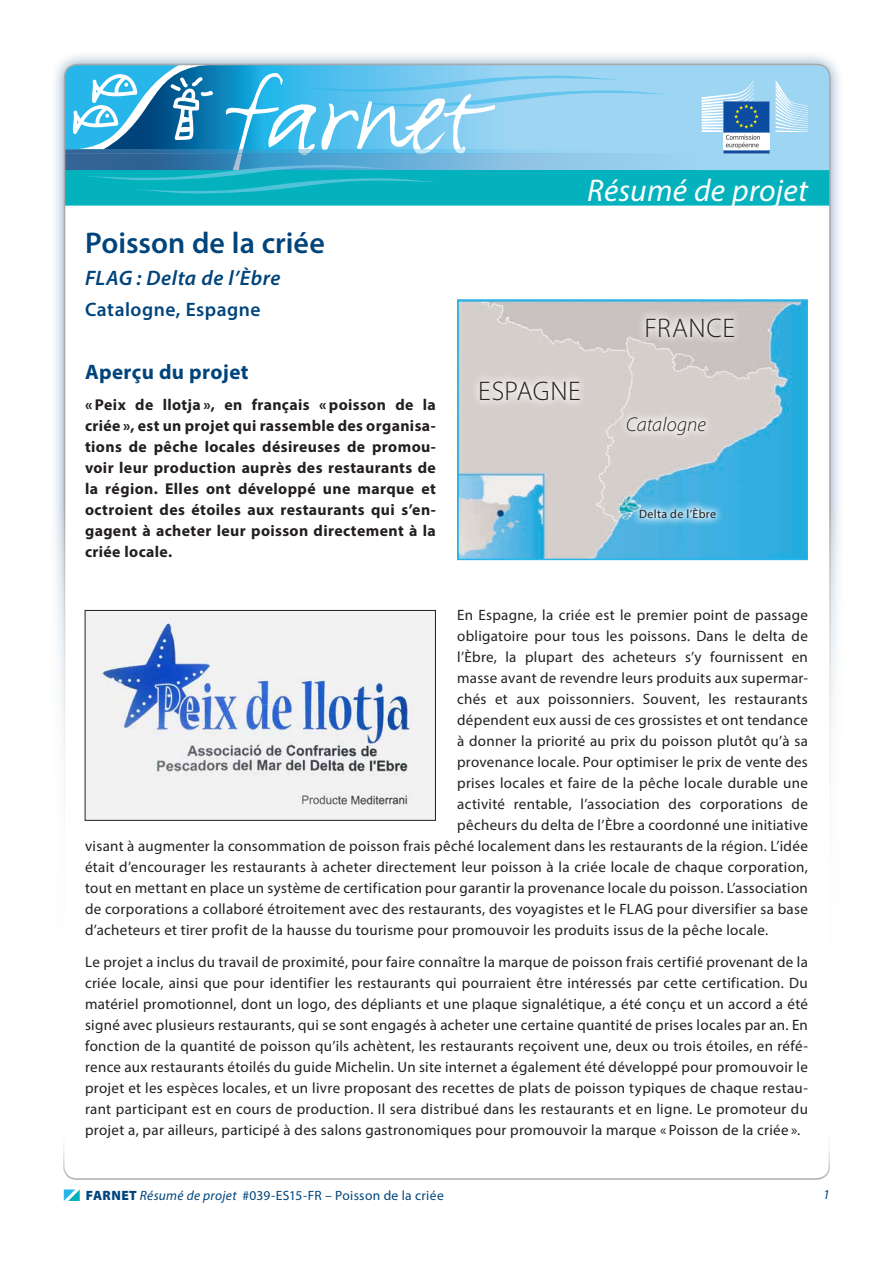
<style>
.page{position:relative;width:893px;height:1263px;background:#fff}
.page>*{position:absolute;margin:0;border:0;box-sizing:border-box;transform-origin:0 0}
.t1{font:italic 31.5px "Myriad Pro";letter-spacing:.01em;color:#fff}
.t2{font:600 30px "Myriad Pro";color:#00447b}
.t3{font:300 27px "Myriad Pro";letter-spacing:.025em;color:#231f20}
.t4{font:italic 600 21px "Myriad Pro";letter-spacing:.025em;color:#00447b}
.t5{font:700 21px "Myriad Pro";letter-spacing:.02em;color:#00447b}
.t6{font:italic 300 19.95px "Myriad Pro";letter-spacing:.005em;color:#231f20}
.t7{font:600 19.5px "Myriad Pro";letter-spacing:.025em;color:#00447b}
.t8{font:700 15.75px/21px "Myriad Pro";letter-spacing:.025em;color:#231f20;text-align:justify}
.t9{font:15px/21px "Myriad Pro";letter-spacing:.02em;color:#231f20;text-align:justify}
.t10{font:13.5px "Myriad Pro";letter-spacing:.02em;color:#00447b}
.t11{font:italic 13.5px "Myriad Pro";color:#00447b}
.t12{font:12px "Myriad Pro";letter-spacing:.03em;color:#231f20}
.s1{font-weight:900}
.s2{font-style:italic}
</style>
<div class="page">
<div style="left:49px;top:49px;width:796px;height:1166px;background:#00447b;opacity:.5"></div>
<div style="left:65px;top:65px;width:765px;height:1135px;background:#fff;border-radius:13px"></div>
<div style="left:670px;top:65px;width:160px;height:105px;background:#9ed5f3"></div>
<div style="left:65px;top:154px;width:638px;height:17px;background:#9cd3f1"></div>
<hr style="left:65px;top:150px;width:638px;height:4px;background:#9ed5f3">
<div style="left:65px;top:170px;width:765px;height:36px;background:#03b2bd;border:2px solid #03b2bd"></div>
<div style="left:0;top:510px;width:893px;height:753px;background:#fff"></div>
<svg style="left:65px;top:65px;width:605px;height:132px"></svg>
<svg style="left:63px;top:1146px;width:767px;height:34px"></svg>
<svg style="left:64px;top:1189px;width:16px;height:12px"></svg>
<svg style="left:776px;top:80px;width:32px;height:52px;background:#b8e0f6"></svg>
<svg style="left:702px;top:80px;width:67px;height:74px"></svg>
<img style="left:87px;top:612px;width:347px;height:207px">
<div style="left:85px;top:610px;width:351px;height:211px;border:1px solid #231f20"></div>
<img style="left:460px;top:302px;width:345px;height:255px">
<div style="left:457px;top:299px;width:351px;height:261px;border:2px solid #26b6ea"></div>
<svg style="left:631px;top:499px;width:93px;height:28px;background:#71c3e7"></svg>
<svg style="left:619px;top:408px;width:95px;height:35px;background:#ddd8d6"></svg>
<svg style="left:471px;top:372px;width:118px;height:37px;background:#ded9d7"></svg>
<svg style="left:637px;top:309px;width:106px;height:36px;background:#d5d0ce"></svg>
<h2 class="t2" style="left:85px;top:223px;width:241px">Poisson de la criée</h2>
<h3 class="t4" style="left:85px;top:265px;width:197px">FLAG : Delta de l’Èbre</h3>
<h3 class="t7" style="left:85px;top:297px;width:177px">Catalogne, Espagne</h3>
<h3 class="t5" style="left:85px;top:358px;width:165px">Aperçu du projet</h3>
<p class="t8" style="left:85px;top:394px;width:352px">« Peix de llotja », en français « poisson de la criée », est un projet qui rassemble des organisa&shy;tions de pêche locales désireuses de promou&shy;voir leur production auprès des restaurants de la région. Elles ont développé une marque et octroient des étoiles aux restaurants qui s’en&shy;gagent à acheter leur poisson directement à la criée locale.</p>
<h1 class="t1" style="left:587px;top:171px;width:222px">Résumé de projet</h1>
<h3 class="t3" style="left:478px;top:374px;width:104px">ESPAGNE</h3>
<h3 class="t3" style="left:644px;top:311px;width:92px">FRANCE</h3>
<h3 class="t6" style="left:626px;top:412px;width:82px">Catalogne</h3>
<p class="t12" style="left:639px;top:506px;width:79px">Delta de l’Èbre</p>
<p class="t9" style="left:457px;top:604px;width:352px">En Espagne, la criée est le premier point de passage</p>
<p class="t9" style="left:457px;top:625px;width:352px">obligatoire pour tous les poissons. Dans le delta de</p>
<p class="t9" style="left:457px;top:646px;width:352px">l’Èbre, la plupart des acheteurs s’y fournissent en</p>
<p class="t9" style="left:457px;top:667px;width:352px">masse avant de revendre leurs produits aux supermar-</p>
<p class="t9" style="left:457px;top:688px;width:352px">chés et aux poissonniers. Souvent, les restaurants</p>
<p class="t9" style="left:457px;top:709px;width:352px">dépendent eux aussi de ces grossistes et ont tendance</p>
<p class="t9" style="left:457px;top:730px;width:352px">à donner la priorité au prix du poisson plutôt qu’à sa</p>
<p class="t9" style="left:457px;top:751px;width:352px">provenance locale. Pour optimiser le prix de vente des</p>
<p class="t9" style="left:457px;top:772px;width:352px">prises locales et faire de la pêche locale durable une</p>
<p class="t9" style="left:457px;top:793px;width:352px">activité rentable, l’association des corporations de</p>
<p class="t9" style="left:457px;top:814px;width:352px">pêcheurs du delta de l’Èbre a coordonné une initiative</p>
<p class="t9" style="left:85px;top:835px;width:724px">visant à augmenter la consommation de poisson frais pêché localement dans les restaurants de la région. L’idée</p>
<p class="t9" style="left:85px;top:856px;width:724px">était d’encourager les restaurants à acheter directement leur poisson à la criée locale de chaque corporation,</p>
<p class="t9" style="left:85px;top:877px;width:724px">tout en mettant en place un système de certification pour garantir la provenance locale du poisson. L’association</p>
<p class="t9" style="left:85px;top:898px;width:724px">de corporations a collaboré étroitement avec des restaurants, des voyagistes et le FLAG pour diversifier sa base</p>
<p class="t9" style="left:85px;top:919px;width:685px">d’acheteurs et tirer profit de la hausse du tourisme pour promouvoir les produits issus de la pêche locale.</p>
<p class="t9" style="left:85px;top:951px;width:724px">Le projet a inclus du travail de proximité, pour faire connaître la marque de poisson frais certifié provenant de la criée locale, ainsi que pour identifier les restaurants qui pourraient être intéressés par cette certification. Du matériel promotionnel, dont un logo, des dépliants et une plaque signalétique, a été conçu et un accord a été signé avec plusieurs restaurants, qui se sont engagés à acheter une certaine quantité de prises locales par an. En fonction de la quantité de poisson qu’ils achètent, les restaurants reçoivent une, deux ou trois étoiles, en réfé&shy;rence aux restaurants étoilés du guide Michelin. Un site internet a également été développé pour promouvoir le projet et les espèces locales, et un livre proposant des recettes de plats de poisson typiques de chaque restau&shy;rant participant est en cours de production. Il sera distribué dans les restaurants et en ligne. Le promoteur du projet a, par ailleurs, participé à des salons gastronomiques pour promouvoir la marque « Poisson de la criée ».</p>
<p class="t10" style="left:86px;top:1187px;width:359px"><span class="s1">FARNET</span> <span class="s2">Résumé de projet</span> #039-ES15-FR – Poisson de la criée</p>
<p class="t11" style="left:823px;top:1186px;width:8px">1</p>
</div>
